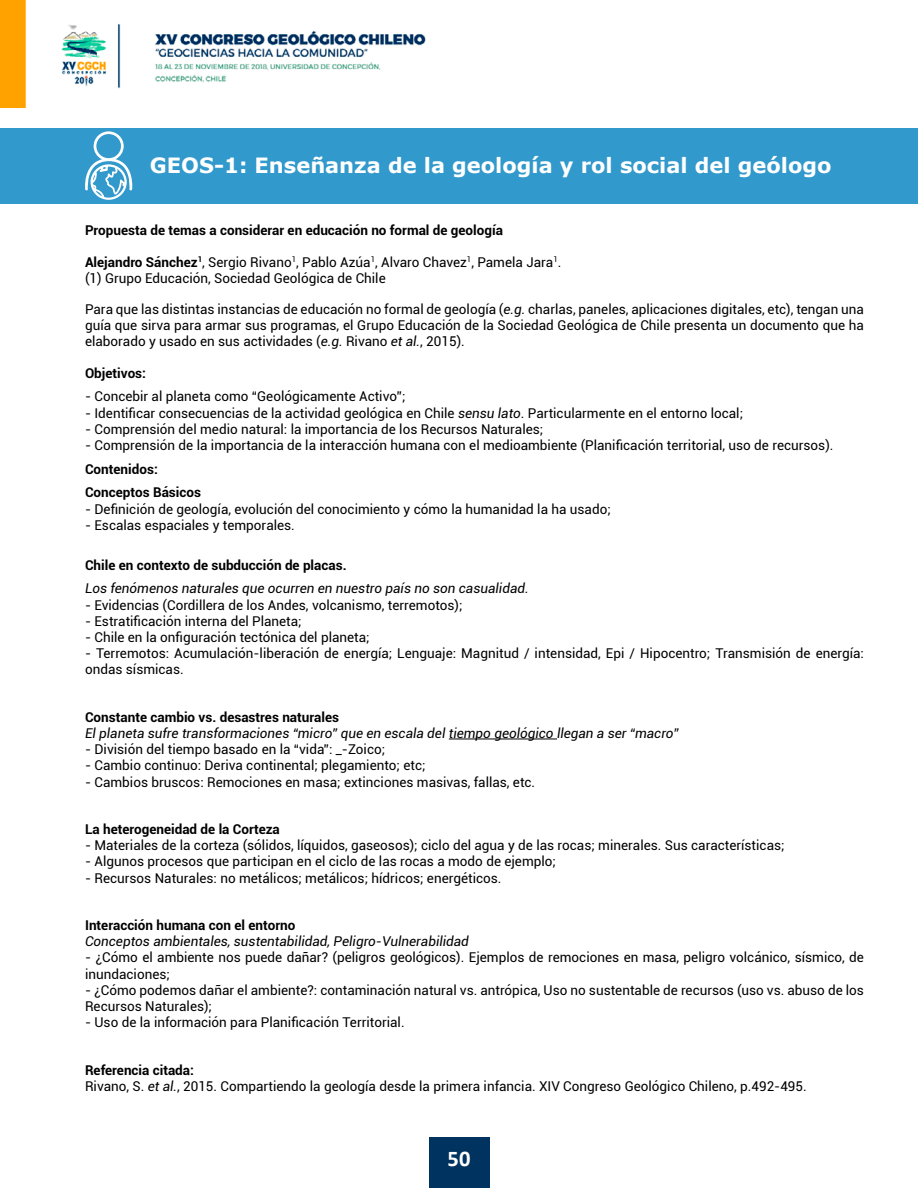
<style>
.page{position:relative;width:918px;height:1188px;background:#fff}
.page>*{position:absolute;margin:0;border:0;box-sizing:border-box;transform-origin:0 0}
.t1{font:700 22.5px "Calibri";color:#fff}
.t2{font:700 21px "Verdana";color:#fff}
.t3{font:13.5px/16.2px "Roboto";color:#000}
.t4{font:700 13.5px/23.7px "Roboto";color:#000}
.t5{font:italic 13.5px "Roboto";color:#000}
.s1{font-weight:700}
.s2{font-style:italic}
</style>
<div class="page">
<img style="left:0;top:0;width:426px;height:108px">
<div style="left:429px;top:1138px;width:60px;height:50px;background:#00335f"></div>
<div style="left:0;top:128px;width:918px;height:75px;background:#3199cc"></div>
<svg style="left:85px;top:131px;width:48px;height:69px"></svg>
<hr style="left:449px;top:739px;width:108px;height:1px;background:#000">
<h2 class="t2" style="left:150px;top:151px;width:683px">GEOS-1: Enseñanza de la geología y rol social del geólogo</h2>
<p class="t4" style="left:85px;top:218px;width:419px">Propuesta de temas a considerar en educación no formal de geología</p>
<p class="t3" style="left:85px;top:253px;width:478px"><span class="s1">Alejandro Sánchez</span><sup>1</sup>, Sergio Rivano<sup>1</sup>, Pablo Azúa<sup>1</sup>, Alvaro Chavez<sup>1</sup>, Pamela Jara<sup>1</sup>. (1) Grupo Educación, Sociedad Geológica de Chile</p>
<p class="t3" style="left:85px;top:301px;width:780px;text-align:justify">Para que las distintas instancias de educación no formal de geología (<span class="s2">e.g.</span> charlas, paneles, aplicaciones digitales, etc), tengan una guía que sirva para armar sus programas, el Grupo Educación de la Sociedad Geológica de Chile presenta un documento que ha elaborado y usado en sus actividades (<span class="s2">e.g.</span> Rivano <span class="s2">et al.</span>, 2015).</p>
<p class="t4" style="left:85px;top:360px;width:63px">Objetivos:</p>
<p class="t3" style="left:85px;top:388px;width:322px">- Concebir al planeta como “Geológicamente Activo”;</p>
<p class="t3" style="left:85px;top:404px;width:660px">- Identificar consecuencias de la actividad geológica en Chile <span class="s2">sensu lato</span>. Particularmente en el entorno local;</p>
<p class="t3" style="left:85px;top:420px;width:460px">- Comprensión del medio natural: la importancia de los Recursos Naturales;</p>
<p class="t3" style="left:85px;top:437px;width:750px">- Comprensión de la importancia de la interacción humana con el medioambiente (Planificación territorial, uso de recursos).</p>
<p class="t4" style="left:85px;top:457px;width:118px">Contenidos:<br>Conceptos Básicos</p>
<p class="t3" style="left:85px;top:500px;width:527px">- Definición de geología, evolución del conocimiento y cómo la humanidad la ha usado;</p>
<p class="t3" style="left:85px;top:516px;width:211px">- Escalas espaciales y temporales.</p>
<p class="t4" style="left:85px;top:553px;width:263px">Chile en contexto de subducción de placas.</p>
<p class="t5" style="left:85px;top:579px;width:445px">Los fenómenos naturales que ocurren en nuestro país no son casualidad.</p>
<p class="t3" style="left:85px;top:596px;width:379px">- Evidencias (Cordillera de los Andes, volcanismo, terremotos);</p>
<p class="t3" style="left:85px;top:612px;width:218px">- Estratificación interna del Planeta;</p>
<p class="t3" style="left:85px;top:629px;width:286px">- Chile en la onfiguración tectónica del planeta;</p>
<p class="t3" style="left:85px;top:645px;width:780px">- Terremotos: Acumulación-liberación de energía; Lenguaje: Magnitud / intensidad, Epi / Hipocentro; Transmisión de energía: ondas sísmicas.</p>
<p class="t4" style="left:85px;top:705px;width:256px">Constante cambio vs. desastres naturales</p>
<p class="t5" style="left:85px;top:724px;width:595px">El planeta sufre transformaciones “micro” que en escala del tiempo geológico llegan a ser “macro”</p>
<p class="t3" style="left:85px;top:741px;width:302px">- División del tiempo basado en la “vida”: _-Zoico;</p>
<p class="t3" style="left:85px;top:757px;width:342px">- Cambio continuo: Deriva continental; plegamiento; etc;</p>
<p class="t3" style="left:85px;top:773px;width:452px">- Cambios bruscos: Remociones en masa; extinciones masivas, fallas, etc.</p>
<p class="t4" style="left:85px;top:817px;width:196px">La heterogeneidad de la Corteza</p>
<p class="t3" style="left:85px;top:837px;width:701px">- Materiales de la corteza (sólidos, líquidos, gaseosos); ciclo del agua y de las rocas; minerales. Sus características;</p>
<p class="t3" style="left:85px;top:853px;width:472px">- Algunos procesos que participan en el ciclo de las rocas a modo de ejemplo;</p>
<p class="t3" style="left:85px;top:869px;width:418px">- Recursos Naturales: no metálicos; metálicos; hídricos; energéticos.</p>
<p class="t4" style="left:85px;top:913px;width:212px">Interacción humana con el entorno</p>
<p class="t5" style="left:85px;top:932px;width:385px">Conceptos ambientales, sustentabilidad, Peligro-Vulnerabilidad</p>
<p class="t3" style="left:85px;top:949px;width:780px">- ¿Cómo el ambiente nos puede dañar? (peligros geológicos). Ejemplos de remociones en masa, peligro volcánico, sísmico, de inundaciones;</p>
<p class="t3" style="left:85px;top:981px;width:780px">- ¿Cómo podemos dañar el ambiente?: contaminación natural vs. antrópica, Uso no sustentable de recursos (uso vs. abuso de los<br>Recursos Naturales);</p>
<p class="t3" style="left:85px;top:1014px;width:321px">- Uso de la información para Planificación Territorial.</p>
<p class="t3" style="left:85px;top:1061px;width:723px"><span class="s1">Referencia citada:<br></span>Rivano, S. <span class="s2">et al.</span>, 2015. Compartiendo la geología desde la primera infancia. XIV Congreso Geológico Chileno, p.492-495.</p>
<h1 class="t1" style="left:448px;top:1143px;width:24px">50</h1>
</div>
